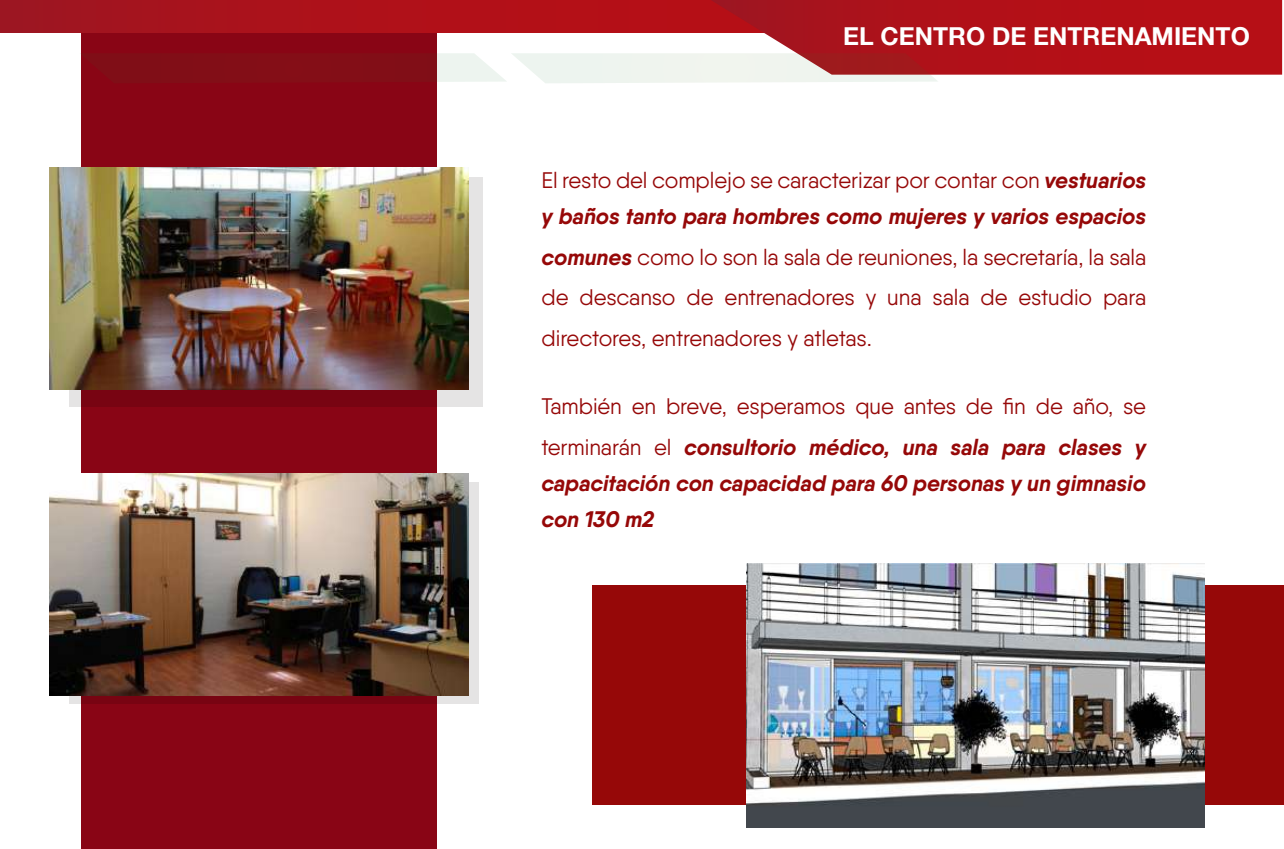
<style>
.page{position:relative;width:1284px;height:849px;background:#fff}
.page>*{position:absolute;margin:0;border:0;box-sizing:border-box;transform-origin:0 0}
.t1{font:700 24.75px "Helvetica Neue LT Com";color:#fff}
.t2{font:22.5px/40.5px "Qanelas";letter-spacing:-.005em;color:#960808}
.t3{font:italic 700 22.5px/36px "Qanelas";letter-spacing:-.005em;color:#960808}
.s1{font-weight:400;font-style:normal}
.s2{font-weight:700;font-style:italic}
</style>
<div class="page">
<div style="left:592px;top:585px;width:692px;height:220px;background:#960808"></div>
<div style="left:81px;top:0;width:355px;height:849px;background:#890515"></div>
<svg style="left:69px;top:177px;width:413px;height:229px;background:#a05b62"></svg>
<svg style="left:69px;top:482px;width:410px;height:221px;background:#ae747b"></svg>
<div style="left:0;top:0;width:977px;height:33px;background:#9e1621"></div>
<svg style="left:80px;top:0;width:1202px;height:83px"></svg>
<img style="left:49px;top:167px;width:420px;height:222px">
<img style="left:49px;top:473px;width:420px;height:223px">
<img style="left:746px;top:563px;width:459px;height:264px">
<p class="t1" style="left:843px;top:21px;width:408px">EL CENTRO DE ENTRENAMIENTO</p>
<p class="t3" style="left:542px;top:162px;width:606px"><span class="s1">El resto del complejo se caracterizar por contar con</span> vestuarios y baños tanto para hombres como mujeres y varios espacios</p>
<p class="t2" style="left:542px;top:236px;width:606px;text-align:justify"><span class="s2">comunes</span> como lo son la sala de reuniones, la secretaría, la sala de descanso de entrenadores y una sala de estudio para directores, entrenadores y atletas.</p>
<p class="t2" style="left:541px;top:386px;width:606px">También en breve, esperamos que antes de fin de año, se terminarán el <span class="s2">consultorio médico, una sala para clases y</span></p>
<p class="t3" style="left:541px;top:465px;width:606px">capacitación con capacidad para 60 personas y un gimnasio con 130 m2</p>
</div>
